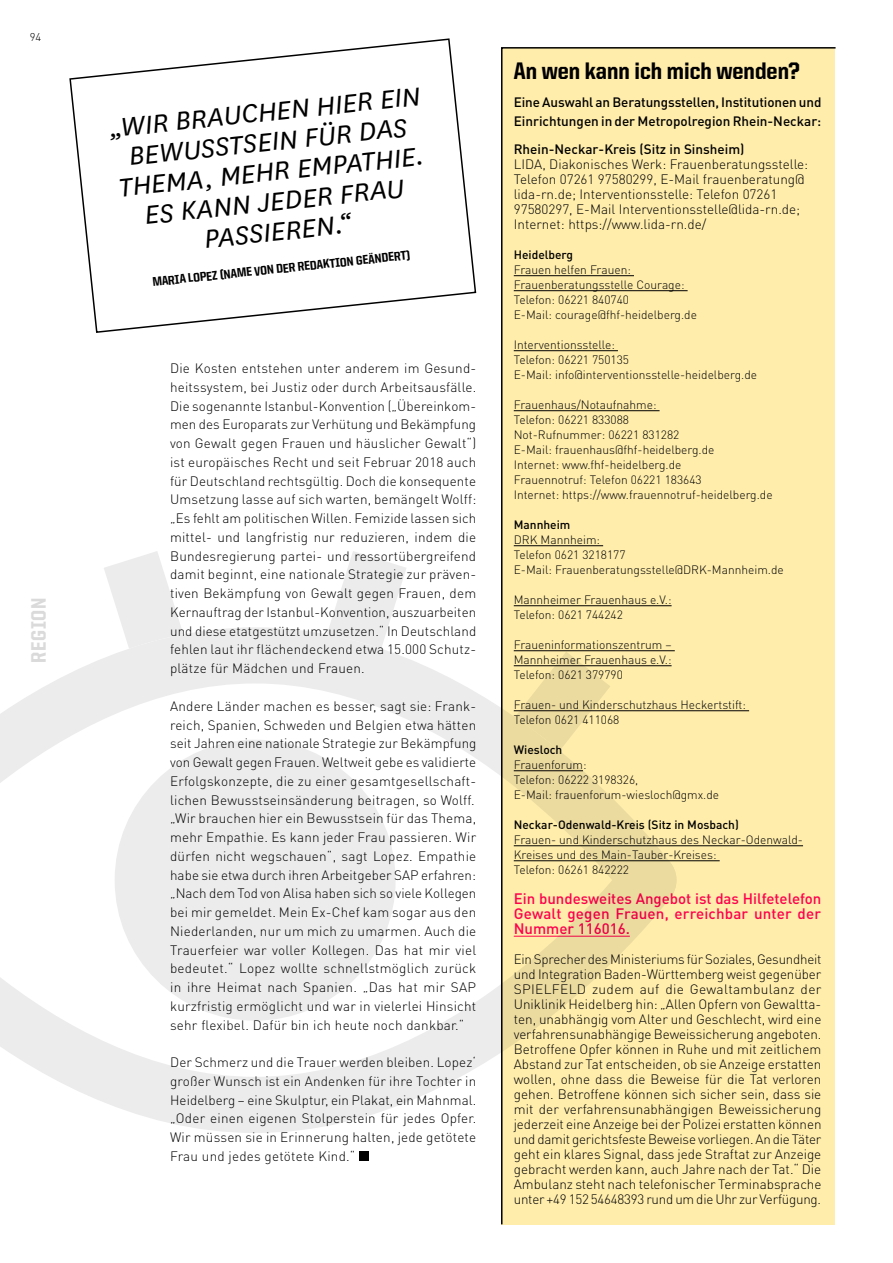
<style>
.page{position:relative;width:893px;height:1263px;background:#fff}
.page>*{position:absolute;margin:0;border:0;box-sizing:border-box;transform-origin:0 0}
.t1{font:italic 30px/30px "National";color:#000;text-align:center}
.t2{font:800 24px "United Sans Semi Cond";color:#000}
.t3{font:800 21px "United Sans Semi Cond";letter-spacing:.04em;color:#dadada}
.t4{font:500 15px/15px "DIN Pro";letter-spacing:.01em;color:#ff004d;text-align:justify}
.t5{font:300 13.5px/18.8px "DIN Pro";letter-spacing:.015em;color:#000;text-align:justify}
.t6{font:500 13.5px/18.8px "DIN Pro";color:#000}
.t7{font:800 12.75px "United Sans Semi Cond";color:#000}
.t8{font:300 12px/15px "DIN Pro";color:#000}
.t9{font:500 12px "DIN Pro";color:#000}
.t10{font:300 11.25px "DIN Pro";color:#000}
</style>
<div class="page">
<svg style="left:0;top:912px;width:500px;height:221px"></svg>
<svg style="left:0;top:627px;width:500px;height:285px"></svg>
<svg style="left:104px;top:551px;width:79px;height:98px"></svg>
<svg style="left:327px;top:551px;width:80px;height:98px"></svg>
<div style="left:359px;top:1151px;width:10px;height:10px;background:#000"></div>
<div style="left:501px;top:48px;width:333px;height:1176px;background:#ffedac"></div>
<hr style="left:514px;top:275px;width:120px;height:1px;background:#000">
<hr style="left:514px;top:290px;width:174px;height:1px;background:#000">
<hr style="left:514px;top:350px;width:104px;height:1px;background:#000">
<hr style="left:514px;top:410px;width:146px;height:1px;background:#000">
<hr style="left:514px;top:545px;width:89px;height:1px;background:#000">
<hr style="left:514px;top:605px;width:158px;height:1px;background:#000">
<hr style="left:514px;top:650px;width:161px;height:1px;background:#000">
<hr style="left:514px;top:665px;width:158px;height:1px;background:#000">
<hr style="left:514px;top:710px;width:235px;height:1px;background:#000">
<hr style="left:514px;top:770px;width:69px;height:1px;background:#000">
<hr style="left:514px;top:845px;width:289px;height:1px;background:#000">
<hr style="left:514px;top:860px;width:206px;height:1px;background:#000">
<hr style="left:514px;top:936px;width:116px;height:1px;background:#ff004d">
<svg style="left:69px;top:38px;width:408px;height:295px"></svg>
<p class="t10" style="left:30px;top:29px;width:13px">94</p>
<h3 class="t3" style="left:27px;top:663px;width:67px;rotate:-90deg">REGION</h3>
<h1 class="t1" style="left:108px;top:112px;width:313px;rotate:-6deg">„WIR BRAUCHEN HIER EIN<br>BEWUSSTSEIN FÜR DAS<br>THEMA, MEHR EMPATHIE.<br>ES KANN JEDER FRAU<br>PASSIEREN.“</h1>
<p class="t7" style="left:152px;top:275px;width:261px;rotate:-6deg">MARIA LOPEZ (NAME VON DER REDAKTION GEÄNDERT)</p>
<p class="t5" style="left:170px;top:358px;width:308px">Die Kosten entstehen unter anderem im Gesund&shy;heitssystem, bei Justiz oder durch Arbeitsausfälle.<br>Die sogenannte Istanbul-Konvention („Übereinkom&shy;men des Europarats zur Verhütung und Bekämpfung von Gewalt gegen Frauen und häuslicher Gewalt“) ist europäisches Recht und seit Februar 2018 auch für Deutschland rechtsgültig. Doch die konsequente Umsetzung lasse auf sich warten, bemängelt Wolff: „Es fehlt am politischen Willen. Femizide lassen sich mittel- und langfristig nur reduzieren, indem die Bundesregierung partei- und ressortübergreifend damit beginnt, eine nationale Strategie zur präven&shy;tiven Bekämpfung von Gewalt gegen Frauen, dem Kernauftrag der Istanbul-Konvention, auszuarbeiten und diese etatgestützt umzusetzen.“ In Deutschland fehlen laut ihr flächendeckend etwa 15.000 Schutz&shy;plätze für Mädchen und Frauen.</p>
<p class="t5" style="left:170px;top:696px;width:308px;text-align:left">Andere Länder machen es besser, sagt sie: Frank&shy;reich, Spanien, Schweden und Belgien etwa hätten seit Jahren eine nationale Strategie zur Bekämpfung von Gewalt gegen Frauen. Weltweit gebe es validierte Erfolgskonzepte, die zu einer gesamtgesellschaft&shy;lichen Bewusstseinsänderung beitragen, so Wolff. „Wir brauchen hier ein Bewusstsein für das Thema, mehr Empathie. Es kann jeder Frau passieren. Wir dürfen nicht wegschauen“, sagt Lopez. Empathie habe sie etwa durch ihren Arbeitgeber SAP erfahren: „Nach dem Tod von Alisa haben sich so viele Kollegen bei mir gemeldet. Mein Ex-Chef kam sogar aus den Niederlanden, nur um mich zu umarmen. Auch die Trauerfeier war voller Kollegen. Das hat mir viel bedeutet.“ Lopez wollte schnellstmöglich zurück in ihre Heimat nach Spanien. „Das hat mir SAP kurzfristig ermöglicht und war in vielerlei Hinsicht sehr flexibel. Dafür bin ich heute noch dankbar.“</p>
<p class="t5" style="left:170px;top:1052px;width:308px">Der Schmerz und die Trauer werden bleiben. Lopez‘ großer Wunsch ist ein Andenken für ihre Tochter in Heidelberg – eine Skulptur, ein Plakat, ein Mahnmal. „Oder einen eigenen Stolperstein für jedes Opfer.<br>Wir müssen sie in Erinnerung halten, jede getötete Frau und jedes getötete Kind.“</p>
<h2 class="t2" style="left:514px;top:58px;width:287px">An wen kann ich mich wenden?</h2>
<p class="t6" style="left:514px;top:92px;width:309px">Eine Auswahl an Beratungsstellen, Institutionen und<br>Einrichtungen in der Metropolregion Rhein-Neckar:</p>
<p class="t6" style="left:514px;top:139px;width:232px">Rhein-Neckar-Kreis (Sitz in Sinsheim)</p>
<p class="t5" style="left:514px;top:156px;width:296px;line-height:15px;text-align:left">LIDA, Diakonisches Werk: Frauenberatungsstelle:<br>Telefon 07261 97580299, E-Mail frauenberatung@ lida-rn.de; Interventionsstelle: Telefon 07261<br>97580297, E-Mail Interventionsstelle@lida-rn.de; Internet: https://www.lida-rn.de/</p>
<p class="t9" style="left:514px;top:247px;width:61px">Heidelberg</p>
<p class="t8" style="left:514px;top:262px;width:185px">Frauen helfen Frauen:<br>Frauenberatungsstelle Courage:<br>Telefon: 06221 840740<br>E-Mail: courage@fhf-heidelberg.de</p>
<p class="t8" style="left:514px;top:337px;width:245px">Interventionsstelle:<br>Telefon: 06221 750135<br>E-Mail: info@interventionsstelle-heidelberg.de</p>
<p class="t8" style="left:514px;top:397px;width:260px">Frauenhaus/Notaufnahme:<br>Telefon: 06221 833088<br>Not-Rufnummer: 06221 831282<br>E-Mail: frauenhaus@fhf-heidelberg.de<br>Internet: www.fhf-heidelberg.de<br>Frauennotruf: Telefon 06221 183643<br>Internet: https://www.frauennotruf-heidelberg.de</p>
<p class="t9" style="left:514px;top:517px;width:58px">Mannheim</p>
<p class="t8" style="left:514px;top:532px;width:272px">DRK Mannheim:<br>Telefon 0621 3218177<br>E-Mail: Frauenberatungsstelle@DRK-Mannheim.de</p>
<p class="t8" style="left:514px;top:592px;width:159px">Mannheimer Frauenhaus e.V.:<br>Telefon: 0621 744242</p>
<p class="t8" style="left:514px;top:637px;width:159px;text-align:justify">Fraueninformationszentrum – Mannheimer Frauenhaus e.V.:<br>Telefon: 0621 379790</p>
<p class="t8" style="left:514px;top:697px;width:234px">Frauen- und Kinderschutzhaus Heckertstift:<br>Telefon 0621 411068</p>
<p class="t9" style="left:514px;top:742px;width:50px">Wiesloch</p>
<p class="t8" style="left:514px;top:757px;width:207px">Frauenforum:<br>Telefon: 06222 3198326,<br>E-Mail: frauenforum-wiesloch@gmx.de</p>
<p class="t9" style="left:514px;top:817px;width:227px">Neckar-Odenwald-Kreis (Sitz in Mosbach)</p>
<p class="t8" style="left:514px;top:832px;width:291px">Frauen- und Kinderschutzhaus des Neckar-Odenwald-<br>Kreises und des Main-Tauber-Kreises:<br>Telefon: 06261 842222</p>
<p class="t4" style="left:514px;top:891px;width:309px">Ein bundesweites Angebot ist das Hilfetelefon Gewalt gegen Frauen, erreichbar unter der Nummer 116016.</p>
<p class="t5" style="left:514px;top:951px;width:309px;line-height:15px">Ein Sprecher des Ministeriums für Soziales, Gesundheit und Integration Baden-Württemberg weist gegenüber SPIELFELD zudem auf die Gewaltambulanz der Uniklinik Heidelberg hin: „Allen Opfern von Gewaltta&shy;ten, unabhängig vom Alter und Geschlecht, wird eine verfahrensunabhängige Beweissicherung angeboten.<br>Betroffene Opfer können in Ruhe und mit zeitlichem Abstand zur Tat entscheiden, ob sie Anzeige erstatten wollen, ohne dass die Beweise für die Tat verloren gehen. Betroffene können sich sicher sein, dass sie mit der verfahrensunabhängigen Beweissicherung jederzeit eine Anzeige bei der Polizei erstatten können und damit gerichtsfeste Beweise vorliegen. An die Täter geht ein klares Signal, dass jede Straftat zur Anzeige gebracht werden kann, auch Jahre nach der Tat.“ Die Ambulanz steht nach telefonischer Terminabsprache unter +49 152 54648393 rund um die Uhr zur Verfügung.</p>
</div>
